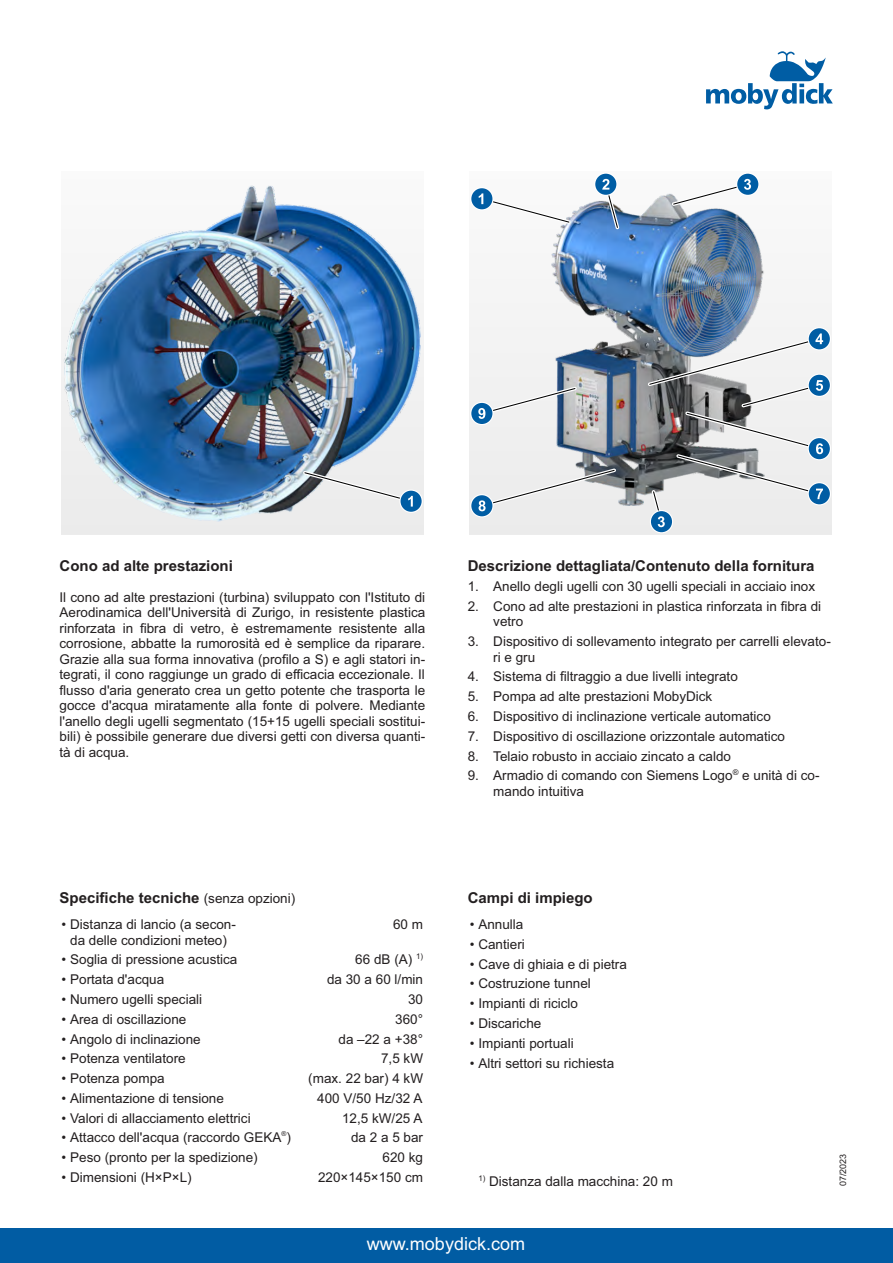
<style>
.page{position:relative;width:893px;height:1263px;background:#fff}
.page>*{position:absolute;margin:0;border:0;box-sizing:border-box;transform-origin:0 0}
.t1{font:18px "Arial";color:#fff}
.t2{font:700 15px "Arial";color:#231f20}
.t3{font:13.5px/15.5px "Arial";color:#231f20}
.t4{font:9px "Arial";color:#231f20}
.t5{font:6.75px "Arial";color:#231f20}
.s1{font-weight:400;font-size:13.5px}
</style>
<div class="page">
<svg style="left:706px;top:51px;width:127px;height:58px"></svg>
<img style="left:61px;top:185px;width:363px;height:349px">
<div style="left:399px;top:489px;width:24px;height:24px;border:2px solid #fff;border-radius:50%"></div>
<div style="left:401px;top:491px;width:21px;height:21px;background:#005da4;border-radius:50%"></div>
<svg style="left:303px;top:471px;width:110px;height:36px"></svg>
<img style="left:469px;top:176px;width:363px;height:358px">
<div style="left:470px;top:402px;width:24px;height:23px;border:2px solid #fff;border-radius:50%"></div>
<div style="left:471px;top:403px;width:21px;height:21px;background:#005da4;border-radius:50%"></div>
<svg style="left:478px;top:387px;width:99px;height:32px"></svg>
<div style="left:470px;top:494px;width:24px;height:23px;border:2px solid #fff;border-radius:50%"></div>
<div style="left:471px;top:495px;width:21px;height:21px;background:#005da4;border-radius:50%"></div>
<svg style="left:479px;top:468px;width:137px;height:43px"></svg>
<div style="left:808px;top:482px;width:23px;height:23px;border:2px solid #fff;border-radius:50%"></div>
<div style="left:809px;top:483px;width:21px;height:21px;background:#005da4;border-radius:50%"></div>
<div style="left:808px;top:437px;width:23px;height:23px;border:2px solid #fff;border-radius:50%"></div>
<div style="left:809px;top:438px;width:21px;height:21px;background:#005da4;border-radius:50%"></div>
<div style="left:808px;top:374px;width:23px;height:23px;border:2px solid #fff;border-radius:50%"></div>
<div style="left:809px;top:375px;width:21px;height:21px;background:#005da4;border-radius:50%"></div>
<div style="left:808px;top:327px;width:23px;height:23px;border:2px solid #fff;border-radius:50%"></div>
<div style="left:809px;top:328px;width:21px;height:21px;background:#005da4;border-radius:50%"></div>
<div style="left:650px;top:510px;width:23px;height:23px;border:2px solid #fff;border-radius:50%"></div>
<div style="left:651px;top:511px;width:21px;height:21px;background:#005da4;border-radius:50%"></div>
<svg style="left:648px;top:333px;width:175px;height:194px"></svg>
<div style="left:736px;top:173px;width:23px;height:23px;border:2px solid #fff;border-radius:50%"></div>
<div style="left:737px;top:174px;width:21px;height:21px;background:#005da4;border-radius:50%"></div>
<svg style="left:672px;top:179px;width:79px;height:27px"></svg>
<div style="left:594px;top:173px;width:23px;height:23px;border:2px solid #fff;border-radius:50%"></div>
<div style="left:595px;top:174px;width:21px;height:21px;background:#005da4;border-radius:50%"></div>
<svg style="left:602px;top:179px;width:17px;height:50px"></svg>
<div style="left:470px;top:187px;width:24px;height:23px;border:2px solid #fff;border-radius:50%"></div>
<div style="left:471px;top:188px;width:21px;height:21px;background:#005da4;border-radius:50%"></div>
<svg style="left:479px;top:193px;width:92px;height:31px"></svg>
<div style="left:0;top:1229px;width:893px;height:34px;background:#015ca3"></div>
<p class="t2" style="left:60px;top:560px;width:175px">Cono ad alte prestazioni</p>
<p class="t3" style="left:60px;top:590px;width:367px;text-align:justify">Il cono ad alte prestazioni (turbina) sviluppato con l'Istituto di Aerodinamica dell'Università di Zurigo, in resistente plastica rinforzata in fibra di vetro, è estremamente resistente alla corrosione, abbatte la rumorosità ed è semplice da riparare.<br>Grazie alla sua forma innovativa (profilo a S) e agli statori in&shy;tegrati, il cono raggiunge un grado di efficacia eccezionale. Il flusso d'aria generato crea un getto potente che trasporta le gocce d'acqua miratamente alla fonte di polvere. Mediante l'anello degli ugelli segmentato (15+15 ugelli speciali sostitui&shy;bili) è possibile generare due diversi getti con diversa quanti&shy;tà di acqua.</p>
<p class="t2" style="left:468px;top:560px;width:348px">Descrizione dettagliata/Contenuto della fornitura</p>
<p class="t3" style="left:468px;top:580px;width:349px">1. Anello degli ugelli con 30 ugelli speciali in acciaio inox</p>
<p class="t3" style="left:493px;top:600px;width:329px;text-indent:-26px">2. Cono ad alte prestazioni in plastica rinforzata in fibra di vetro</p>
<p class="t3" style="left:493px;top:635px;width:339px;text-indent:-26px">3. Dispositivo di sollevamento integrato per carrelli elevato&shy;ri e gru</p>
<p class="t3" style="left:468px;top:670px;width:272px">4. Sistema di filtraggio a due livelli integrato</p>
<p class="t3" style="left:468px;top:690px;width:246px">5. Pompa ad alte prestazioni MobyDick</p>
<p class="t3" style="left:468px;top:710px;width:305px">6. Dispositivo di inclinazione verticale automatico</p>
<p class="t3" style="left:468px;top:729px;width:319px">7. Dispositivo di oscillazione orizzontale automatico</p>
<p class="t3" style="left:468px;top:749px;width:265px">8. Telaio robusto in acciaio zincato a caldo</p>
<p class="t3" style="left:493px;top:769px;width:328px;text-indent:-26px">9. Armadio di comando con Siemens Logo<sup>®</sup> e unità di co&shy;mando intuitiva</p>
<p class="t2" style="left:60px;top:892px;width:237px">Specifiche tecniche <span class="s1">(senza opzioni)</span></p>
<p class="t3" style="left:62px;top:918px;width:176px;text-align:center">• Distanza di lancio (a secon&shy;da delle condizioni meteo)</p>
<p class="t3" style="left:393px;top:918px;width:32px">60 m</p>
<p class="t3" style="left:62px;top:953px;width:177px">• Soglia di pressione acustica</p>
<p class="t3" style="left:355px;top:953px;width:69px">66 dB (A) <sup>1)</sup></p>
<p class="t3" style="left:62px;top:973px;width:104px">• Portata d'acqua</p>
<p class="t3" style="left:327px;top:973px;width:98px">da 30 a 60 l/min</p>
<p class="t3" style="left:62px;top:993px;width:142px">• Numero ugelli speciali</p>
<p class="t3" style="left:408px;top:993px;width:17px">30</p>
<p class="t3" style="left:62px;top:1012px;width:126px">• Area di oscillazione</p>
<p class="t3" style="left:395px;top:1012px;width:29px">360°</p>
<p class="t3" style="left:62px;top:1032px;width:141px">• Angolo di inclinazione</p>
<p class="t3" style="left:338px;top:1032px;width:86px">da –22 a +38°</p>
<p class="t3" style="left:62px;top:1052px;width:126px">• Potenza ventilatore</p>
<p class="t3" style="left:381px;top:1052px;width:44px">7,5 kW</p>
<p class="t3" style="left:62px;top:1072px;width:105px">• Potenza pompa</p>
<p class="t3" style="left:308px;top:1072px;width:116px">(max. 22 bar) 4 kW</p>
<p class="t3" style="left:62px;top:1091px;width:164px">• Alimentazione di tensione</p>
<p class="t3" style="left:317px;top:1091px;width:107px">400 V/50 Hz/32 A</p>
<p class="t3" style="left:62px;top:1111px;width:191px">• Valori di allacciamento elettrici</p>
<p class="t3" style="left:342px;top:1111px;width:82px">12,5 kW/25 A</p>
<p class="t3" style="left:62px;top:1131px;width:231px">• Attacco dell'acqua (raccordo GEKA )</p>
<p class="t5" style="left:281px;top:1131px;width:6px">®</p>
<p class="t3" style="left:351px;top:1131px;width:74px">da 2 a 5 bar</p>
<p class="t3" style="left:62px;top:1151px;width:198px">• Peso (pronto per la spedizione)</p>
<p class="t3" style="left:383px;top:1151px;width:42px">620 kg</p>
<p class="t3" style="left:62px;top:1171px;width:132px">• Dimensioni (H×P×L)</p>
<p class="t3" style="left:318px;top:1171px;width:107px">220×145×150 cm</p>
<p class="t2" style="left:468px;top:892px;width:127px">Campi di impiego</p>
<p class="t3" style="left:470px;top:918px;width:55px">• Annulla</p>
<p class="t3" style="left:470px;top:938px;width:57px">• Cantieri</p>
<p class="t3" style="left:470px;top:957px;width:159px">• Cave di ghiaia e di pietra</p>
<p class="t3" style="left:470px;top:977px;width:123px">• Costruzione tunnel</p>
<p class="t3" style="left:470px;top:997px;width:110px">• Impianti di riciclo</p>
<p class="t3" style="left:470px;top:1017px;width:73px">• Discariche</p>
<p class="t3" style="left:470px;top:1036px;width:105px">• Impianti portuali</p>
<p class="t3" style="left:470px;top:1056px;width:146px">• Altri settori su richiesta</p>
<p class="t3" style="left:478px;top:1175px;width:196px"><sup>1)</sup> Distanza dalla macchina: 20 m</p>
<h1 class="t1" style="left:367px;top:1237px;width:160px">www.mobydick.com</h1>
<p class="t4" style="left:839px;top:1186px;width:34px;rotate:-90deg">07/2023</p>
</div>
